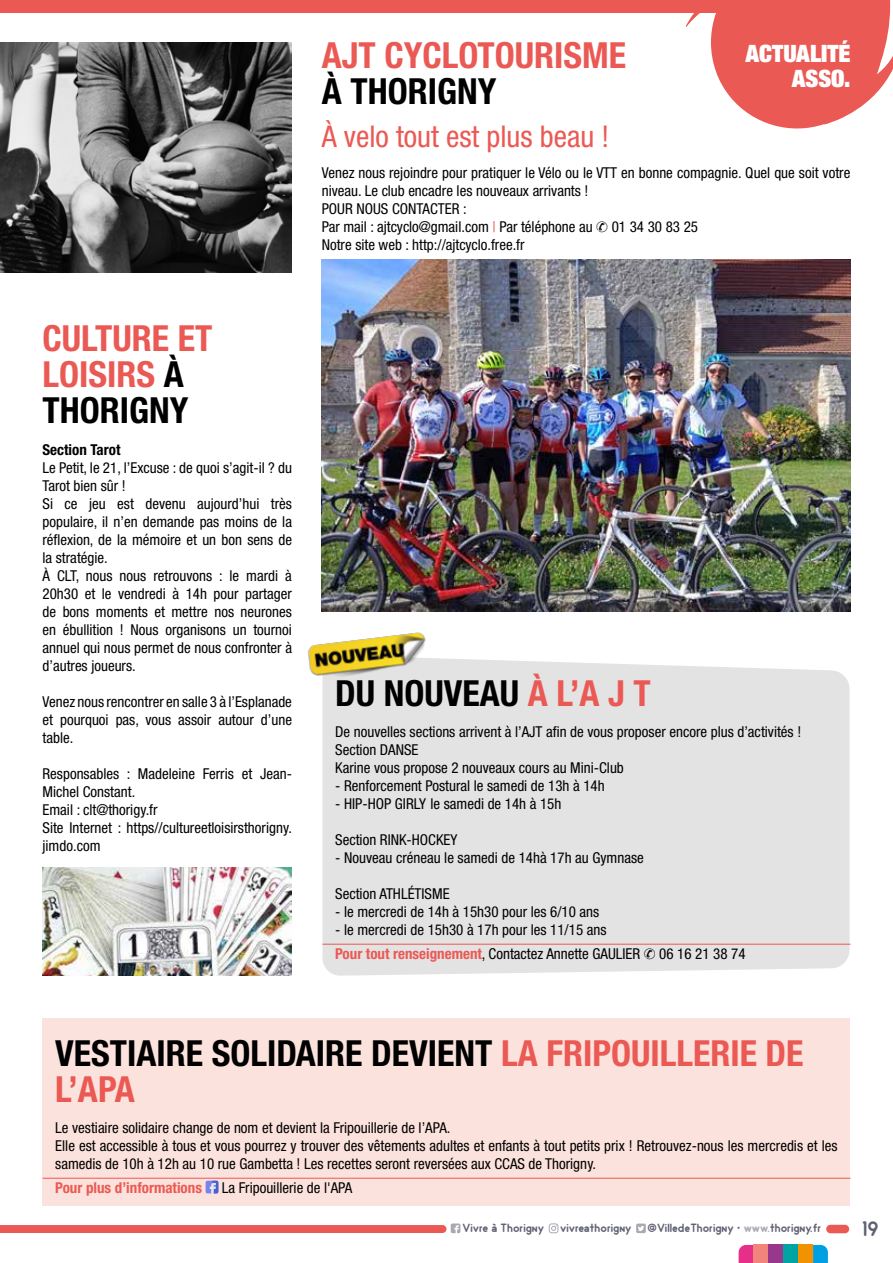
<style>
.page{position:relative;width:893px;height:1263px;background:#fff}
.page>*{position:absolute;margin:0;border:0;box-sizing:border-box;transform-origin:0 0}
.t1{font:700 condensed 36px/36px "Helvetica Neue LT Std";color:#000}
.t2{font:700 condensed 36px/36px "Helvetica Neue LT Std";color:#eb5954}
.t3{font:condensed 30px "Helvetica Neue LT Std";color:#eb5954}
.t4{font:900 condensed 24px/25.5px "Helvetica Neue LT Std";color:#fff;text-align:right}
.t5{font:700 21px "Odin";color:#606274}
.t6{font:condensed 15px/18px "Helvetica Neue LT Std";color:#000}
.t7{font:700 condensed 15px "Helvetica Neue LT Std";color:#eb5954}
.t8{font:700 condensed 15px "Helvetica Neue LT Std";color:#000}
.t9{font:700 12px "Odin";color:#606274}
.s1{color:#000}
.s2{color:#eb5954}
.s3{font-weight:700;color:#eb5954}
.s4{color:#aca8b3}
</style>
<div class="page">
<img style="left:0;top:43px;width:292px;height:229px">
<div style="left:0;top:0;width:855px;height:12px;background:#eb5954"></div>
<svg style="left:739px;top:1245px;width:14px;height:18px"></svg>
<div style="left:753px;top:1245px;width:15px;height:18px;background:#f0867b"></div>
<div style="left:768px;top:1245px;width:15px;height:18px;background:#97388d"></div>
<div style="left:783px;top:1245px;width:15px;height:18px;background:#00a5a3"></div>
<div style="left:798px;top:1245px;width:15px;height:18px;background:#f39200"></div>
<svg style="left:813px;top:1245px;width:15px;height:18px"></svg>
<div style="left:826px;top:1225px;width:23px;height:8px;background:#eb5954;border-radius:4px"></div>
<svg style="left:0;top:1223px;width:460px;height:10px"></svg>
<svg style="left:636px;top:1223px;width:10px;height:10px"></svg>
<svg style="left:549px;top:1223px;width:9px;height:10px"></svg>
<svg style="left:662px;top:0;width:231px;height:129px"></svg>
<img style="left:322px;top:259px;width:528px;height:352px">
<div style="left:322px;top:658px;width:527px;height:318px;background:#e3e3e3"></div>
<img style="left:307px;top:632px;width:128px;height:51px">
<hr style="left:322px;top:944px;width:528px;height:1px;background:#eb5954">
<div style="left:43px;top:1018px;width:807px;height:187px;background:#fce2dc"></div>
<hr style="left:43px;top:1178px;width:807px;height:1px;background:#eb5954">
<svg style="left:206px;top:1181px;width:12px;height:12px"></svg>
<img style="left:43px;top:867px;width:249px;height:109px">
<h1 class="t2" style="left:43px;top:320px;width:171px">CULTURE ET<br>LOISIRS <span class="s1">À<br>THORIGNY</span></h1>
<p class="t8" style="left:43px;top:441px;width:79px">Section Tarot</p>
<p class="t6" style="left:43px;top:459px;width:251px">Le Petit, le 21, l’Excuse : de quoi s’agit-il ? du Tarot bien sûr !<br>Si ce jeu est devenu aujourd’hui très populaire, il n’en demande pas moins de la réflexion, de la mémoire et un bon sens de la stratégie.<br>À CLT, nous nous retrouvons : le mardi à 20h30 et le vendredi à 14h pour partager de bons moments et mettre nos neurones en ébullition ! Nous organisons un tournoi annuel qui nous permet de nous confronter à d’autres joueurs.</p>
<p class="t6" style="left:43px;top:693px;width:251px;text-align:justify">Venez nous rencontrer en salle 3 à l’Esplanade et pourquoi pas, vous assoir autour d’une table.</p>
<p class="t6" style="left:43px;top:765px;width:251px">Responsables : Madeleine Ferris et Jean-<br>Michel Constant.<br>Email : clt@thorigy.fr<br>Site Internet : https//cultureetloisirsthorigny. jimdo.com</p>
<h3 class="t4" style="left:745px;top:40px;width:106px">ACTUALITÉ<br>ASSO.</h3>
<h1 class="t2" style="left:322px;top:37px;width:306px">AJT CYCLOTOURISME</h1>
<h1 class="t1" style="left:322px;top:73px;width:176px">À THORIGNY</h1>
<h2 class="t3" style="left:322px;top:119px;width:289px">À velo tout est plus beau !</h2>
<p class="t6" style="left:322px;top:164px;width:530px">Venez nous rejoindre pour pratiquer le Vélo ou le VTT en bonne compagnie. Quel que soit votre niveau. Le club encadre les nouveaux arrivants !<br>POUR NOUS CONTACTER :<br>Par mail : ajtcyclo@gmail.com <span class="s2">|</span> Par téléphone au ✆ 01 34 30 83 25<br>Notre site web : http://ajtcyclo.free.fr</p>
<h1 class="t1" style="left:335px;top:674px;width:317px">DU NOUVEAU <span class="s2">À L’A J T</span></h1>
<p class="t6" style="left:335px;top:723px;width:467px">De nouvelles sections arrivent à l’AJT afin de vous proposer encore plus d’activités !<br>Section DANSE<br>Karine vous propose 2 nouveaux cours au Mini-Club</p>
<p class="t6" style="left:335px;top:777px;width:271px">- Renforcement Postural le samedi de 13h à 14h</p>
<p class="t6" style="left:335px;top:795px;width:228px">- HIP-HOP GIRLY le samedi de 14h à 15h</p>
<p class="t6" style="left:335px;top:831px;width:124px">Section RINK-HOCKEY</p>
<p class="t6" style="left:335px;top:849px;width:310px">- Nouveau créneau le samedi de 14hà 17h au Gymnase</p>
<p class="t6" style="left:335px;top:885px;width:116px">Section ATHLÉTISME</p>
<p class="t6" style="left:335px;top:903px;width:266px">- le mercredi de 14h à 15h30 pour les 6/10 ans</p>
<p class="t6" style="left:335px;top:918px;width:412px;line-height:24px">- le mercredi de 15h30 à 17h pour les 11/15 ans<br><span class="s3">Pour tout renseignement</span>, Contactez Annette GAULIER ✆ 06 16 21 38 74</p>
<h1 class="t1" style="left:55px;top:1034px;width:750px">VESTIAIRE SOLIDAIRE DEVIENT <span class="s2">LA FRIPOUILLERIE DE<br>L’APA</span></h1>
<p class="t6" style="left:55px;top:1119px;width:784px">Le vestiaire solidaire change de nom et devient la Fripouillerie de l’APA.<br>Elle est accessible à tous et vous pourrez y trouver des vêtements adultes et enfants à tout petits prix ! Retrouvez-nous les mercredis et les samedis de 10h à 12h au 10 rue Gambetta ! Les recettes seront reversées aux CCAS de Thorigny.</p>
<p class="t7" style="left:55px;top:1179px;width:148px">Pour plus d’informations</p>
<p class="t6" style="left:222px;top:1179px;width:132px">La Fripouillerie de l'APA</p>
<p class="t9" style="left:463px;top:1221px;width:83px">Vivre à Thorigny</p>
<p class="t9" style="left:560px;top:1221px;width:73px">vivreathorigny</p>
<p class="t9" style="left:648px;top:1221px;width:175px">@VilledeThorigny • <span class="s4">www.</span>thorigny.fr</p>
<h3 class="t5" style="left:862px;top:1217px;width:18px">19</h3>
</div>
